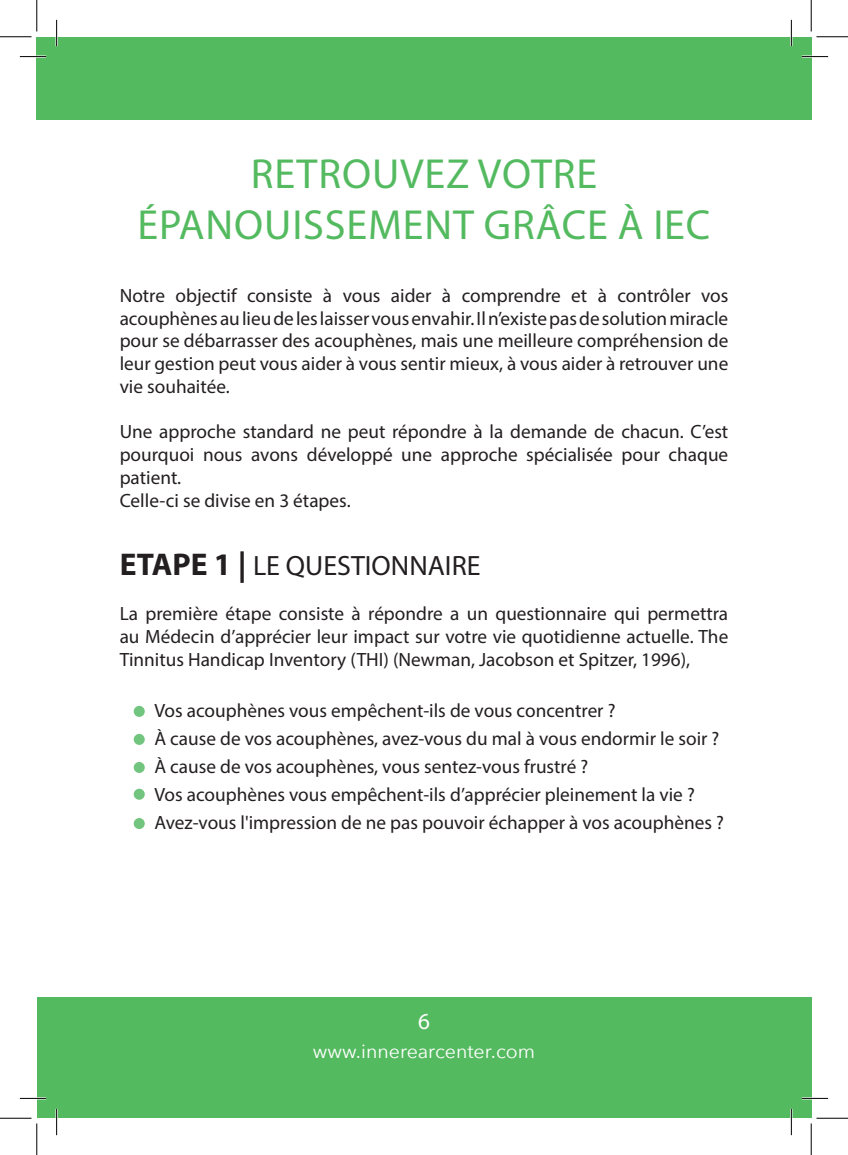
<style>
.page{position:relative;width:848px;height:1155px;background:#fff}
.page>*{position:absolute;margin:0;border:0;box-sizing:border-box;transform-origin:0 0}
.t1{font:42.18px/50.6px "Myriad Pro";letter-spacing:.02em;color:#54ba60;text-align:center}
.t2{font:28px "Myriad Pro";color:#231f20}
.t3{font:23.1px "Myriad Pro";color:#fff}
.t4{font:19.6px "Avenir Next";color:#fff}
.t5{font:19.25px/22.8px "Myriad Pro";color:#231f20;text-align:justify}
.s1{font-weight:700;font-size:31.5px}
</style>
<div class="page">
<div style="left:37px;top:37px;width:774px;height:83px;background:#54ba5f"></div>
<div style="left:791px;top:997px;width:20px;height:121px;background:#54ba5f"></div>
<div style="left:37px;top:997px;width:754px;height:121px;background:#54ba5f"></div>
<div style="left:134px;top:706px;width:11px;height:11px;background:#72c57e;border-radius:50%"></div>
<div style="left:134px;top:734px;width:11px;height:11px;background:#72c57e;border-radius:50%"></div>
<div style="left:134px;top:762px;width:11px;height:11px;background:#72c57e;border-radius:50%"></div>
<div style="left:134px;top:789px;width:11px;height:11px;background:#72c57e;border-radius:50%"></div>
<div style="left:134px;top:818px;width:11px;height:11px;background:#72c57e;border-radius:50%"></div>
<hr style="left:20px;top:55px;width:26px;height:3px;background:#fff">
<hr style="left:801px;top:55px;width:27px;height:3px;background:#fff">
<hr style="left:20px;top:1097px;width:26px;height:2px;background:#fff">
<hr style="left:801px;top:1097px;width:27px;height:2px;background:#fff">
<hr style="left:55px;top:20px;width:3px;height:26px;background:#fff">
<hr style="left:55px;top:1109px;width:3px;height:26px;background:#fff">
<hr style="left:790px;top:20px;width:2px;height:26px;background:#fff">
<hr style="left:790px;top:1109px;width:2px;height:26px;background:#fff">
<svg style="left:20px;top:56px;width:26px;height:1px"></svg>
<svg style="left:801px;top:56px;width:27px;height:1px"></svg>
<svg style="left:20px;top:1098px;width:26px;height:1px"></svg>
<svg style="left:801px;top:1098px;width:27px;height:1px"></svg>
<svg style="left:56px;top:20px;width:1px;height:26px"></svg>
<svg style="left:56px;top:1109px;width:1px;height:26px"></svg>
<svg style="left:790px;top:20px;width:1px;height:26px"></svg>
<svg style="left:790px;top:1109px;width:1px;height:26px"></svg>
<hr style="left:0;top:36px;width:32px;height:1px;background:#000">
<hr style="left:816px;top:36px;width:31px;height:1px;background:#000">
<hr style="left:0;top:1118px;width:32px;height:1px;background:#000">
<hr style="left:816px;top:1118px;width:31px;height:1px;background:#000">
<hr style="left:36px;top:0;width:1px;height:32px;background:#000">
<hr style="left:36px;top:1123px;width:1px;height:32px;background:#000">
<hr style="left:810px;top:0;width:1px;height:32px;background:#000">
<hr style="left:810px;top:1123px;width:1px;height:32px;background:#000">
<p class="t1" style="left:138px;top:148px;width:574px">RETROUVEZ VOTRE<br>ÉPANOUISSEMENT GRÂCE À IEC</p>
<p class="t5" style="left:120px;top:284px;width:610px">Notre objectif consiste à vous aider à comprendre et à contrôler vos acouphènes au lieu de les laisser vous envahir. Il n’existe pas de solution miracle pour se débarrasser des acouphènes, mais une meilleure compréhension de leur gestion peut vous aider à vous sentir mieux, à vous aider à retrouver une vie souhaitée.</p>
<p class="t5" style="left:120px;top:420px;width:610px">Une approche standard ne peut répondre à la demande de chacun. C’est pourquoi nous avons développé une approche spécialisée pour chaque patient.</p>
<p class="t5" style="left:120px;top:488px;width:232px">Celle-ci se divise en 3 étapes.</p>
<p class="t2" style="left:120px;top:548px;width:362px"><span class="s1">ETAPE 1 |</span> LE QUESTIONNAIRE</p>
<p class="t5" style="left:120px;top:602px;width:610px">La première étape consiste à répondre a un questionnaire qui permettra au Médecin d’apprécier leur impact sur votre vie quotidienne actuelle. The Tinnitus Handicap Inventory (THI) (Newman, Jacobson et Spitzer, 1996),</p>
<p class="t5" style="left:154px;top:698px;width:462px">Vos acouphènes vous empêchent-ils de vous concentrer ?</p>
<p class="t5" style="left:154px;top:726px;width:566px">À cause de vos acouphènes, avez-vous du mal à vous endormir le soir ?</p>
<p class="t5" style="left:154px;top:754px;width:435px">À cause de vos acouphènes, vous sentez-vous frustré ?</p>
<p class="t5" style="left:154px;top:782px;width:542px">Vos acouphènes vous empêchent-ils d’apprécier pleinement la vie ?</p>
<p class="t5" style="left:154px;top:810px;width:571px">Avez-vous l'impression de ne pas pouvoir échapper à vos acouphènes ?</p>
<p class="t3" style="left:418px;top:1007px;width:13px">6</p>
<p class="t4" style="left:313px;top:1035px;width:224px">www.innerearcenter.com</p>
</div>
